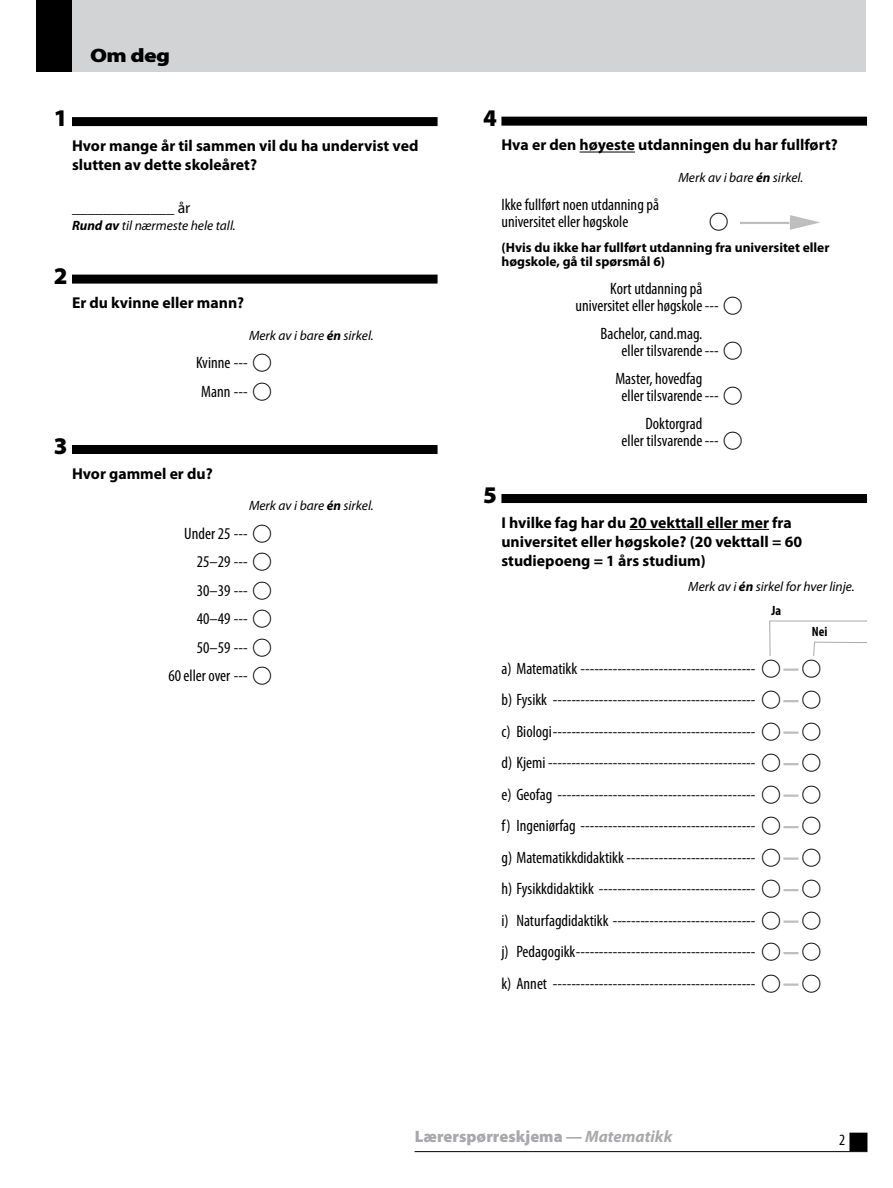
<style>
.page{position:relative;width:893px;height:1188px;background:#fff}
.page>*{position:absolute;margin:0;border:0;box-sizing:border-box;transform-origin:0 0}
.t1{font:900 24px "Myriad Pro";color:#000}
.t2{font:22.5px "TIMSS options";color:#000}
.t3{font:900 19.5px "Myriad Pro";color:#000;scale:1.2 1}
.t4{font:condensed 16.5px/31.5px "Myriad Pro";color:#000}
.t5{font:900 16.5px "Myriad Pro";color:#a7a9ac}
.t6{font:700 15.75px/18.9px "Myriad Pro";color:#000}
.t7{font:15.75px "Myriad Pro";color:#000}
.t8{font:condensed 15.75px "Myriad Pro";color:#000}
.t9{font:italic 13.5px/24px "Myriad Pro";color:#000}
.t10{font:700 13.5px/13.5px "Myriad Pro";color:#000}
.t11{font:700 condensed 13.5px "Myriad Pro";color:#000}
.s1{font-weight:700}
.s2{font-family:"TIMSS options";font-stretch:normal;font-size:22.5px}
.s3{font-weight:700;font-style:normal;font-stretch:condensed}
.s4{font-weight:700;font-style:italic}
</style>
<div class="page">
<div style="left:850px;top:1133px;width:17px;height:17px;background:#000"></div>
<div style="left:849px;top:1133px;width:18px;height:18px;border:2px solid #000"></div>
<hr style="left:415px;top:1151px;width:452px;height:1px;background:#000">
<div style="left:36px;top:0;width:830px;height:72px;background:#d1d3d4"></div>
<div style="left:36px;top:0;width:36px;height:72px;background:#000"></div>
<div style="left:72px;top:117px;width:366px;height:9px;background:#000"></div>
<div style="left:72px;top:275px;width:366px;height:9px;background:#000"></div>
<div style="left:72px;top:445px;width:366px;height:9px;background:#000"></div>
<div style="left:501px;top:117px;width:366px;height:9px;background:#000"></div>
<hr style="left:580px;top:152px;width:55px;height:1px;background:#000">
<div style="left:501px;top:494px;width:366px;height:9px;background:#000"></div>
<hr style="left:629px;top:529px;width:140px;height:1px;background:#000">
<hr style="left:740px;top:222px;width:49px;height:2px;background:#bcbec0">
<svg style="left:783px;top:669px;width:15px;height:2px"></svg>
<svg style="left:783px;top:700px;width:15px;height:2px"></svg>
<svg style="left:783px;top:732px;width:15px;height:2px"></svg>
<svg style="left:783px;top:763px;width:15px;height:2px"></svg>
<svg style="left:783px;top:795px;width:15px;height:2px"></svg>
<svg style="left:783px;top:826px;width:15px;height:2px"></svg>
<svg style="left:783px;top:858px;width:15px;height:2px"></svg>
<svg style="left:783px;top:889px;width:15px;height:2px"></svg>
<svg style="left:783px;top:921px;width:15px;height:2px"></svg>
<svg style="left:783px;top:952px;width:15px;height:2px"></svg>
<svg style="left:783px;top:984px;width:15px;height:2px"></svg>
<svg style="left:769px;top:620px;width:98px;height:36px"></svg>
<svg style="left:790px;top:215px;width:30px;height:15px"></svg>
<p class="t3" style="left:90px;top:44px;width:68px">Om deg</p>
<h1 class="t1" style="left:54px;top:104px;width:15px">1</h1>
<p class="t6" style="left:72px;top:136px;width:348px">Hvor mange år til sammen vil du ha undervist ved slutten av dette skoleåret?</p>
<p class="t7" style="left:72px;top:199px;width:120px">_____________ år</p>
<p class="t9" style="left:72px;top:213px;width:165px"><span class="s1">Rund av</span> til nærmeste hele tall.</p>
<h1 class="t1" style="left:54px;top:262px;width:15px">2</h1>
<p class="t6" style="left:72px;top:294px;width:174px">Er du kvinne eller mann?</p>
<h1 class="t1" style="left:54px;top:432px;width:15px">3</h1>
<p class="t9" style="left:249px;top:324px;width:126px">Merk av i bare <span class="s1">én</span> sirkel.</p>
<p class="t4" style="left:196px;top:349px;width:77px;line-height:28.5px;text-align:center">Kvinne --- <span class="s2">A<br></span>Mann --- <span class="s2">A</span></p>
<p class="t6" style="left:72px;top:464px;width:142px">Hvor gammel er du?</p>
<p class="t9" style="left:249px;top:494px;width:126px">Merk av i bare <span class="s1">én</span> sirkel.</p>
<p class="t4" style="left:168px;top:519px;width:105px;line-height:28.5px;text-align:right">Under 25 --- <span class="s2">A<br></span>25–29 --- <span class="s2">A<br></span>30–39 --- <span class="s2">A<br></span>40–49 --- <span class="s2">A<br></span>50–59 --- <span class="s2">A<br></span>60 eller over --- <span class="s2">A</span></p>
<h1 class="t1" style="left:483px;top:104px;width:15px">4</h1>
<p class="t6" style="left:501px;top:136px;width:338px">Hva er den høyeste utdanningen du har fullført?</p>
<p class="t9" style="left:678px;top:166px;width:126px">Merk av i bare <span class="s1">én</span> sirkel.</p>
<p class="t4" style="left:501px;top:197px;width:159px;line-height:16.5px">Ikke fullført noen utdanning på universitet eller høgskole</p>
<h2 class="t2" style="left:710px;top:209px;width:20px">A</h2>
<p class="t10" style="left:501px;top:241px;width:330px">(Hvis du ikke har fullført utdanning fra universitet eller høgskole, gå til spørsmål 6)</p>
<p class="t4" style="left:576px;top:281px;width:169px;line-height:16.5px;text-align:center">Kort utdanning på<br>universitet eller høgskole --- <span class="s2">A</span></p>
<p class="t4" style="left:622px;top:326px;width:123px;line-height:16.5px;text-indent:-21px">Bachelor, cand.mag.<br>eller tilsvarende --- <span class="s2">A</span></p>
<p class="t4" style="left:622px;top:371px;width:123px;line-height:16.5px;text-indent:-6px">Master, hovedfag<br>eller tilsvarende --- <span class="s2">A</span></p>
<p class="t4" style="left:622px;top:416px;width:123px;line-height:16.5px;text-indent:24px">Doktorgrad<br>eller tilsvarende --- <span class="s2">A</span></p>
<h1 class="t1" style="left:483px;top:481px;width:15px">5</h1>
<p class="t6" style="left:501px;top:513px;width:302px">I hvilke fag har du 20 vekttall eller mer fra universitet eller høgskole? (20 vekttall = 60 studiepoeng = 1 års studium)</p>
<p class="t9" style="left:771px;top:575px;width:85px;text-indent:-83px">Merk av i <span class="s1">én</span> sirkel for hver linje.<br><span class="s3">Ja</span></p>
<p class="t11" style="left:812px;top:624px;width:17px">Nei</p>
<p class="t4" style="left:501px;top:653px;width:321px;text-align:justify">a) Matematikk -------------------------------------- <span class="s2">A A </span>b) Fysikk -------------------------------------------- <span class="s2">A A </span>c) Biologi -------------------------------------------- <span class="s2">A A </span>d) Kjemi --------------------------------------------- <span class="s2">A A </span>e) Geofag ------------------------------------------- <span class="s2">A A </span>f) Ingeniørfag -------------------------------------- <span class="s2">A A </span>g) Matematikkdidaktikk ---------------------------- <span class="s2">A A </span>h) Fysikkdidaktikk ---------------------------------- <span class="s2">A A </span>i) Naturfagdidaktikk ------------------------------- <span class="s2">A A </span>j) Pedagogikk --------------------------------------- <span class="s2">A A </span>k) Annet -------------------------------------------- <span class="s2">A A</span></p>
<p class="t5" style="left:415px;top:1127px;width:259px">Lærerspørreskj ma <span class="s4">— Matematikk</span></p>
<p class="t5" style="left:424px;top:1127px;width:278px">TIMSS Advanced Lærerspørres jema</p>
<p class="t8" style="left:839px;top:1131px;width:8px">21</p>
</div>
